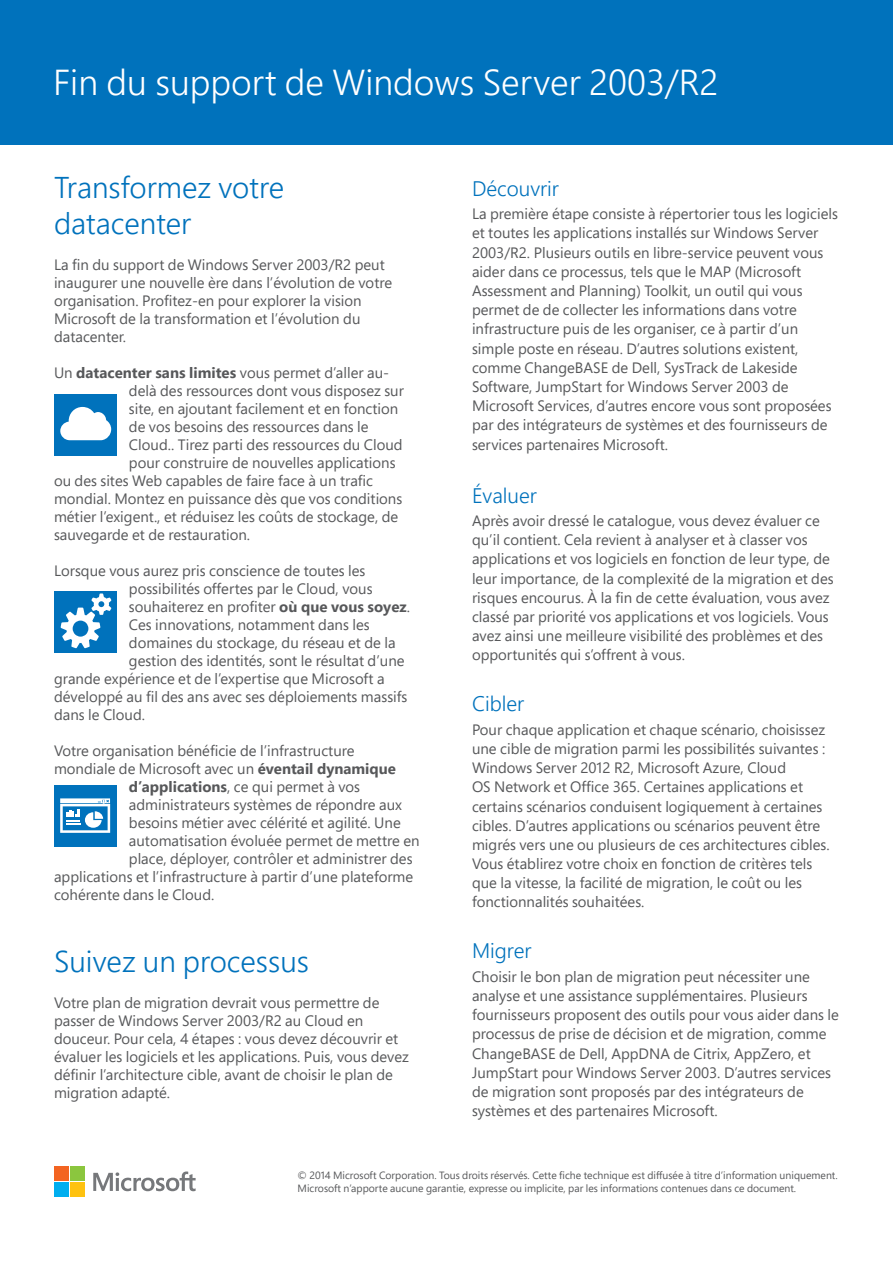
<style>
.page{position:relative;width:893px;height:1263px;background:#fff}
.page>*{position:absolute;margin:0;border:0;box-sizing:border-box;transform-origin:0 0}
.t1{font:300 36px "Segoe Pro";color:#fff}
.t2{font:300 30px/36px "Segoe Pro";color:#0072bc}
.t3{font:300 21px "Segoe Pro";color:#0072bc}
.t4{font:15px/19.2px "Segoe Pro";color:#57585a}
.t5{font:10.5px/12.6px "Segoe Pro";color:#57585a}
.s1{font-weight:700}
</style>
<div class="page">
<div style="left:0;top:0;width:893px;height:144px;background:#0072bc"></div>
<svg style="left:93px;top:1171px;width:103px;height:20px"></svg>
<div style="left:54px;top:1167px;width:14px;height:14px;background:#f36421"></div>
<div style="left:70px;top:1167px;width:14px;height:14px;background:#8bc63e"></div>
<div style="left:54px;top:1182px;width:14px;height:15px;background:#00aeef"></div>
<div style="left:70px;top:1182px;width:14px;height:15px;background:#fec210"></div>
<div style="left:54px;top:590px;width:62px;height:62px;background:#0072bc"></div>
<svg style="left:61px;top:593px;width:50px;height:55px"></svg>
<div style="left:54px;top:394px;width:62px;height:62px;background:#0072bc"></div>
<svg style="left:60px;top:407px;width:51px;height:33px"></svg>
<div style="left:54px;top:785px;width:62px;height:61px;background:#0072bc"></div>
<svg style="left:60px;top:798px;width:50px;height:35px"></svg>
<h1 class="t1" style="left:53px;top:58px;width:667px">Fin du support de Windows Server 2003/R2</h1>
<h2 class="t2" style="left:54px;top:169px;width:232px">Transformez votre datacenter</h2>
<p class="t4" style="left:54px;top:255px;width:340px;line-height:18px">La fin du support de Windows Server 2003/R2 peut inaugurer une nouvelle ère dans l’évolution de votre organisation. Profitez-en pour explorer la vision Microsoft de la transformation et l’évolution du datacenter.</p>
<p class="t4" style="left:54px;top:363px;width:337px">Un <span class="s1">datacenter sans limites</span> vous permet d’aller au-</p>
<p class="t4" style="left:129px;top:381px;width:276px">delà des ressources dont vous disposez sur</p>
<p class="t4" style="left:129px;top:399px;width:271px">site, en ajoutant facilement et en fonction</p>
<p class="t4" style="left:129px;top:417px;width:241px">de vos besoins des ressources dans le</p>
<p class="t4" style="left:129px;top:435px;width:275px">Cloud.. Tirez parti des ressources du Cloud</p>
<p class="t4" style="left:129px;top:453px;width:268px">pour construire de nouvelles applications</p>
<p class="t4" style="left:54px;top:471px;width:321px">ou des sites Web capables de faire face à un trafic</p>
<p class="t4" style="left:54px;top:489px;width:350px">mondial. Montez en puissance dès que vos conditions</p>
<p class="t4" style="left:54px;top:507px;width:346px">métier l’exigent., et réduisez les coûts de stockage, de</p>
<p class="t4" style="left:54px;top:525px;width:198px">sauvegarde et de restauration.</p>
<p class="t4" style="left:54px;top:561px;width:313px">Lorsque vous aurez pris conscience de toutes les</p>
<p class="t4" style="left:129px;top:579px;width:245px">possibilités offertes par le Cloud, vous</p>
<p class="t4" style="left:129px;top:597px;width:282px">souhaiterez en profiter <span class="s1">où que vous soyez</span>.</p>
<p class="t4" style="left:129px;top:615px;width:242px">Ces innovations, notamment dans les</p>
<p class="t4" style="left:129px;top:633px;width:268px">domaines du stockage, du réseau et de la</p>
<p class="t4" style="left:129px;top:651px;width:277px">gestion des identités, sont le résultat d’une</p>
<p class="t4" style="left:54px;top:669px;width:332px">grande expérience et de l’expertise que Microsoft a</p>
<p class="t4" style="left:54px;top:687px;width:355px">développé au fil des ans avec ses déploiements massifs</p>
<p class="t4" style="left:54px;top:705px;width:93px">dans le Cloud.</p>
<p class="t4" style="left:54px;top:741px;width:302px">Votre organisation bénéficie de l’infrastructure</p>
<p class="t4" style="left:54px;top:759px;width:344px">mondiale de Microsoft avec un <span class="s1">éventail dynamique</span></p>
<p class="t4" style="left:129px;top:777px;width:233px"><span class="s1">d’applications</span>, ce qui permet à vos</p>
<p class="t4" style="left:129px;top:795px;width:275px">administrateurs systèmes de répondre aux</p>
<p class="t4" style="left:129px;top:813px;width:273px">besoins métier avec célérité et agilité. Une</p>
<p class="t4" style="left:129px;top:831px;width:292px">automatisation évoluée permet de mettre en</p>
<p class="t4" style="left:129px;top:849px;width:285px">place, déployer, contrôler et administrer des</p>
<p class="t4" style="left:54px;top:867px;width:361px">applications et l’infrastructure à partir d’une plateforme</p>
<p class="t4" style="left:54px;top:885px;width:162px">cohérente dans le Cloud.</p>
<h2 class="t2" style="left:54px;top:943px;width:257px">Suivez un processus</h2>
<p class="t4" style="left:54px;top:993px;width:356px;line-height:18px">Votre plan de migration devrait vous permettre de passer de Windows Server 2003/R2 au Cloud en douceur. Pour cela, 4 étapes : vous devez découvrir et évaluer les logiciels et les applications. Puis, vous devez définir l’architecture cible, avant de choisir le plan de migration adapté.</p>
<h3 class="t3" style="left:472px;top:174px;width:89px">Découvrir</h3>
<p class="t4" style="left:472px;top:204px;width:367px">La première étape consiste à répertorier tous les logiciels et toutes les applications installés sur Windows Server 2003/R2. Plusieurs outils en libre-service peuvent vous aider dans ce processus, tels que le MAP (Microsoft Assessment and Planning) Toolkit, un outil qui vous permet de de collecter les informations dans votre infrastructure puis de les organiser, ce à partir d’un simple poste en réseau. D’autres solutions existent, comme ChangeBASE de Dell, SysTrack de Lakeside Software, JumpStart for Windows Server 2003 de Microsoft Services, d’autres encore vous sont proposées par des intégrateurs de systèmes et des fournisseurs de services partenaires Microsoft.</p>
<h3 class="t3" style="left:472px;top:481px;width:67px">Évaluer</h3>
<p class="t4" style="left:472px;top:511px;width:363px">Après avoir dressé le catalogue, vous devez évaluer ce qu’il contient. Cela revient à analyser et à classer vos applications et vos logiciels en fonction de leur type, de leur importance, de la complexité de la migration et des risques encourus. À la fin de cette évaluation, vous avez classé par priorité vos applications et vos logiciels. Vous avez ainsi une meilleure visibilité des problèmes et des opportunités qui s’offrent à vous.</p>
<h3 class="t3" style="left:472px;top:689px;width:54px">Cibler</h3>
<p class="t4" style="left:472px;top:719px;width:359px">Pour chaque application et chaque scénario, choisissez une cible de migration parmi les possibilités suivantes :<br>Windows Server 2012 R2, Microsoft Azure, Cloud<br>OS Network et Office 365. Certaines applications et certains scénarios conduisent logiquement à certaines cibles. D’autres applications ou scénarios peuvent être migrés vers une ou plusieurs de ces architectures cibles.<br>Vous établirez votre choix en fonction de critères tels que la vitesse, la facilité de migration, le coût ou les fonctionnalités souhaitées.</p>
<h3 class="t3" style="left:472px;top:936px;width:61px">Migrer</h3>
<p class="t4" style="left:472px;top:966px;width:368px">Choisir le bon plan de migration peut nécessiter une analyse et une assistance supplémentaires. Plusieurs fournisseurs proposent des outils pour vous aider dans le processus de prise de décision et de migration, comme ChangeBASE de Dell, AppDNA de Citrix, AppZero, et JumpStart pour Windows Server 2003. D’autres services de migration sont proposés par des intégrateurs de systèmes et des partenaires Microsoft.</p>
<p class="t5" style="left:298px;top:1169px;width:542px">© 2014 Microsoft Corporation. Tous droits réservés. Cette fiche technique est diffusée à titre d’information uniquement.<br>Microsoft n’apporte aucune garantie, expresse ou implicite, par les informations contenues dans ce document.</p>
</div>
